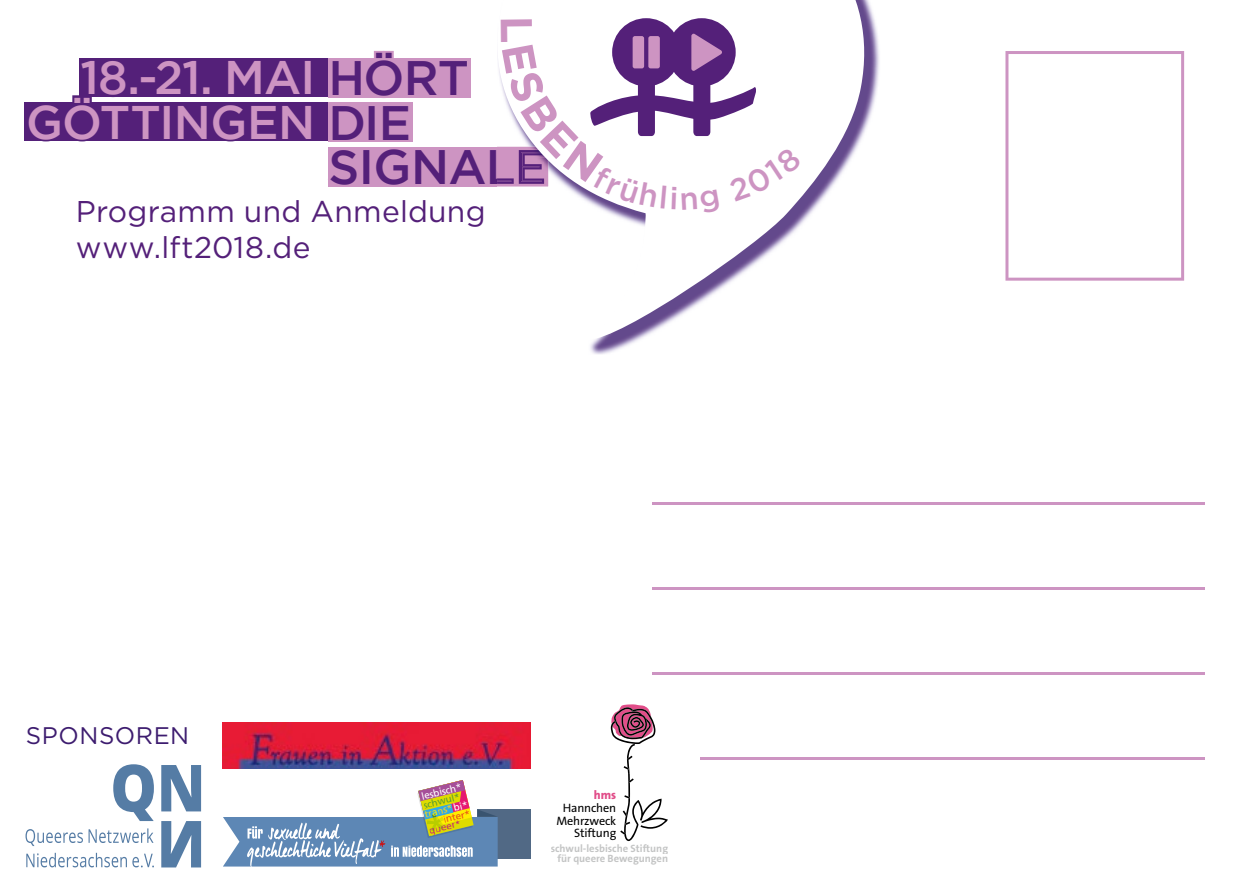
<style>
.page{position:relative;width:1259px;height:893px;background:#fff}
.page>*{position:absolute;margin:0;border:0;box-sizing:border-box;transform-origin:0 0}
.t1{font:500 48.3px "Gotham";letter-spacing:-.015em;color:#542079}
.t2{font:500 47.1px/44.1px "Gotham";letter-spacing:-.015em;color:#cd94c2}
.t3{font:30px/36px "Gotham";letter-spacing:.01em;color:#542079}
.t4{font:24px "Gotham";letter-spacing:.025em;color:#3d1c6f}
.t5{font:12.3px/12.6px "The Sans B W5 Plain";letter-spacing:-.01em;color:#000;text-align:right}
.t6{font:800 12.3px "The Sans B W8";color:#e14d89}
.t7{font:700 10.5px/10.5px "The Sans B W7";color:#c4c5c5;text-align:right}
.t8{font:9.9px "Frutiger";color:#fff}
.t9{font:9.9px "Frutiger";color:#f6d11e}
.t10{font:9.9px "Frutiger";color:#589d31}
.t11{font:9.9px "Frutiger";color:#e84d18}
.t12{font:9.9px "Frutiger";color:#c72373}
.s1{font-size:48.3px;color:#542079}
.s2{font-size:9.6px}
.s3{color:#fff}
</style>
<div class="page">
<div style="left:79px;top:58px;width:264px;height:39px;background:#542079"></div>
<div style="left:25px;top:102px;width:318px;height:39px;background:#542079"></div>
<svg style="left:24px;top:95px;width:211px;height:47px"></svg>
<svg style="left:1005px;top:51px;width:179px;height:230px"></svg>
<img style="left:590px;top:5px;width:290px;height:349px">
<svg style="left:590px;top:0;width:280px;height:341px"></svg>
<hr style="left:652px;top:502px;width:553px;height:2px;background:#cd94c2">
<hr style="left:652px;top:587px;width:553px;height:2px;background:#cd94c2">
<hr style="left:652px;top:672px;width:553px;height:2px;background:#cd94c2">
<hr style="left:700px;top:757px;width:505px;height:2px;background:#cd94c2">
<div style="left:477px;top:809px;width:54px;height:50px;background:#516985"></div>
<img style="left:223px;top:722px;width:308px;height:46px">
<svg style="left:610px;top:704px;width:58px;height:138px"></svg>
<div style="left:594px;top:790px;width:22px;height:9px;background:#fff"></div>
<div style="left:564px;top:803px;width:51px;height:9px;background:#fff"></div>
<div style="left:557px;top:816px;width:59px;height:9px;background:#fff"></div>
<div style="left:575px;top:828px;width:41px;height:12px;background:#fff"></div>
<svg style="left:26px;top:764px;width:175px;height:103px"></svg>
<svg style="left:328px;top:20px;width:474px;height:193px"></svg>
<svg style="left:223px;top:780px;width:275px;height:86px"></svg>
<h2 class="t2" style="left:26px;top:59px;width:444px;text-indent:54px">18.-21. MAI <span class="s1">HÖRT<br></span>GÖTTINGEN <span class="s1">DIE</span></h2>
<h1 class="t1" style="left:329px;top:149px;width:220px">SIGNALE</h1>
<h3 class="t3" style="left:76px;top:193px;width:411px">Programm und Anmeldung www.lft2018.de</h3>
<h3 class="t4" style="left:26px;top:720px;width:165px">SPONSOREN</h3>
<p class="t8" style="left:420px;top:791px;width:42px;rotate:-14deg">lesbisch*</p>
<p class="t12" style="left:428px;top:825px;width:34px;rotate:-14deg"><span class="s2">q</span>ueer*</p>
<p class="t10" style="left:422px;top:800px;width:38px;rotate:-14deg">schwul*</p>
<p class="t9" style="left:423px;top:809px;width:46px;rotate:-14deg">tr ns*<span class="s3">bi*</span></p>
<p class="t11" style="left:442px;top:814px;width:29px;rotate:-14deg">inter*</p>
<p class="t6" style="left:594px;top:787px;width:24px">hms</p>
<p class="t5" style="left:556px;top:801px;width:61px">Hannchen<br>Mehrzweck<br>Stiftung</p>
<p class="t7" style="left:550px;top:843px;width:119px">schwul-lesbische Stiftung für queere Bewegungen</p>
</div>
